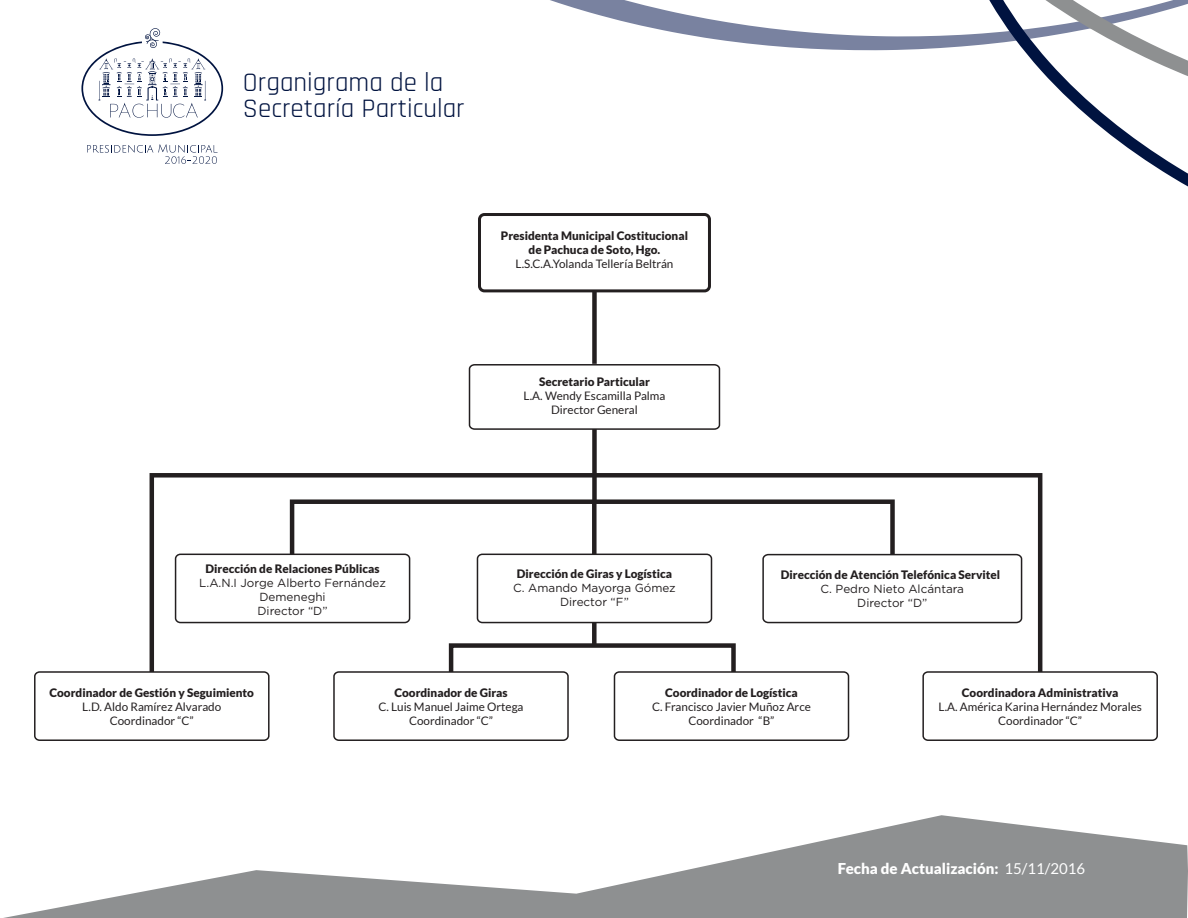
<style>
.page{position:relative;width:1188px;height:918px;background:#fff}
.page>*{position:absolute;margin:0;border:0;box-sizing:border-box;transform-origin:0 0}
.t1{font:27px/26.4px "Rajdhani";color:#001340}
.t2{font:900 15px "Lato";color:#fff}
.t3{font:900 11.7px/14.1px "Lato";color:#231f20;text-align:center}
.t4{font:11.7px/14.1px "Lato";color:#231f20;text-align:center}
.t5{font:11.7px/14.1px "Gotham";color:#231f20;text-align:center}
.s1{font-weight:400}
</style>
<div class="page">
<svg style="left:3px;top:815px;width:1185px;height:103px;fill:#8e9091"></svg>
<div style="left:478px;top:213px;width:233px;height:79px;border:3px solid #231f20;border-radius:5px"></div>
<div style="left:175px;top:554px;width:235px;height:69px;border:2px solid #231f20;border-radius:5px"></div>
<div style="left:34px;top:671px;width:236px;height:70px;border:2px solid #231f20;border-radius:5px"></div>
<div style="left:333px;top:671px;width:236px;height:70px;border:2px solid #231f20;border-radius:5px"></div>
<div style="left:614px;top:671px;width:235px;height:70px;border:2px solid #231f20;border-radius:5px"></div>
<div style="left:922px;top:671px;width:236px;height:70px;border:2px solid #231f20;border-radius:5px"></div>
<div style="left:477px;top:554px;width:235px;height:69px;border:2px solid #231f20;border-radius:5px"></div>
<svg style="left:762px;top:553px;width:261px;height:71px"></svg>
<svg style="left:468px;top:364px;width:253px;height:66px"></svg>
<div style="left:290px;top:499px;width:605px;height:58px;border:4px solid #231f20"></div>
<div style="left:449px;top:643px;width:287px;height:31px;border:4px solid #231f20"></div>
<div style="left:592px;top:429px;width:5px;height:72px;background:#231f20"></div>
<div style="left:592px;top:292px;width:5px;height:72px;background:#231f20"></div>
<div style="left:592px;top:502px;width:5px;height:53px;background:#231f20"></div>
<svg style="left:87px;top:144px;width:131px;height:20px"></svg>
<svg style="left:81px;top:28px;width:142px;height:108px"></svg>
<svg style="left:159px;top:0;width:689px;height:51px"></svg>
<svg style="left:1125px;top:146px;width:62px;height:40px"></svg>
<svg style="left:848px;top:0;width:339px;height:146px"></svg>
<div style="left:150px;top:473px;width:892px;height:201px;border:4px solid #231f20"></div>
<div style="left:592px;top:623px;width:5px;height:23px;background:#231f20"></div>
<h1 class="t1" style="left:243px;top:70px;width:223px">Organigrama de la<br>Secretaría Particular</h1>
<p class="t3" style="left:501px;top:229px;width:189px">Presidenta Municipal Costitucional de Pachuca de Soto, Hgo.</p>
<p class="t4" style="left:515px;top:257px;width:160px">L.S.C.A.Yolanda Tellería Beltrán</p>
<p class="t3" style="left:539px;top:375px;width:112px">Secretario Particular</p>
<p class="t4" style="left:524px;top:389px;width:143px">L.A. Wendy Escamilla Palma<br>Director General</p>
<p class="t3" style="left:206px;top:561px;width:176px">Dirección de Relaciones Públicas</p>
<p class="t5" style="left:199px;top:576px;width:188px">L.A.N.I Jorge Alberto Fernández<br>Demeneghi<br>Director “D”</p>
<p class="t3" style="left:517px;top:567px;width:157px">Dirección de Giras y Logística</p>
<p class="t5" style="left:513px;top:581px;width:164px">C. Amando Mayorga Gómez<br>Director “F”</p>
<p class="t3" style="left:781px;top:568px;width:221px">Dirección de Atención Telefónica Servitel</p>
<p class="t5" style="left:821px;top:582px;width:145px">C. Pedro Nieto Alcántara<br>Director “D”</p>
<p class="t3" style="left:49px;top:685px;width:206px">Coordinador de Gestión y Seguimiento</p>
<p class="t4" style="left:82px;top:699px;width:141px">L.D. Aldo Ramírez Alvarado<br>Coordinador “C”</p>
<p class="t3" style="left:394px;top:685px;width:115px">Coordinador de Giras</p>
<p class="t4" style="left:378px;top:699px;width:147px">C. Luis Manuel Jaime Ortega<br>Coordinador “C”</p>
<p class="t3" style="left:665px;top:685px;width:134px">Coordinador de Logística</p>
<p class="t4" style="left:652px;top:699px;width:160px">C. Francisco Javier Muñoz Arce<br>Coordinador “B”</p>
<p class="t3" style="left:962px;top:685px;width:158px">Coordinadora Administrativa</p>
<p class="t4" style="left:938px;top:699px;width:205px">L.A. América Karina Hernández Morales<br>Coordinador “C”</p>
<p class="t2" style="left:838px;top:859px;width:249px">Fecha de Actualización: <span class="s1">15/11/2016</span></p>
</div>
